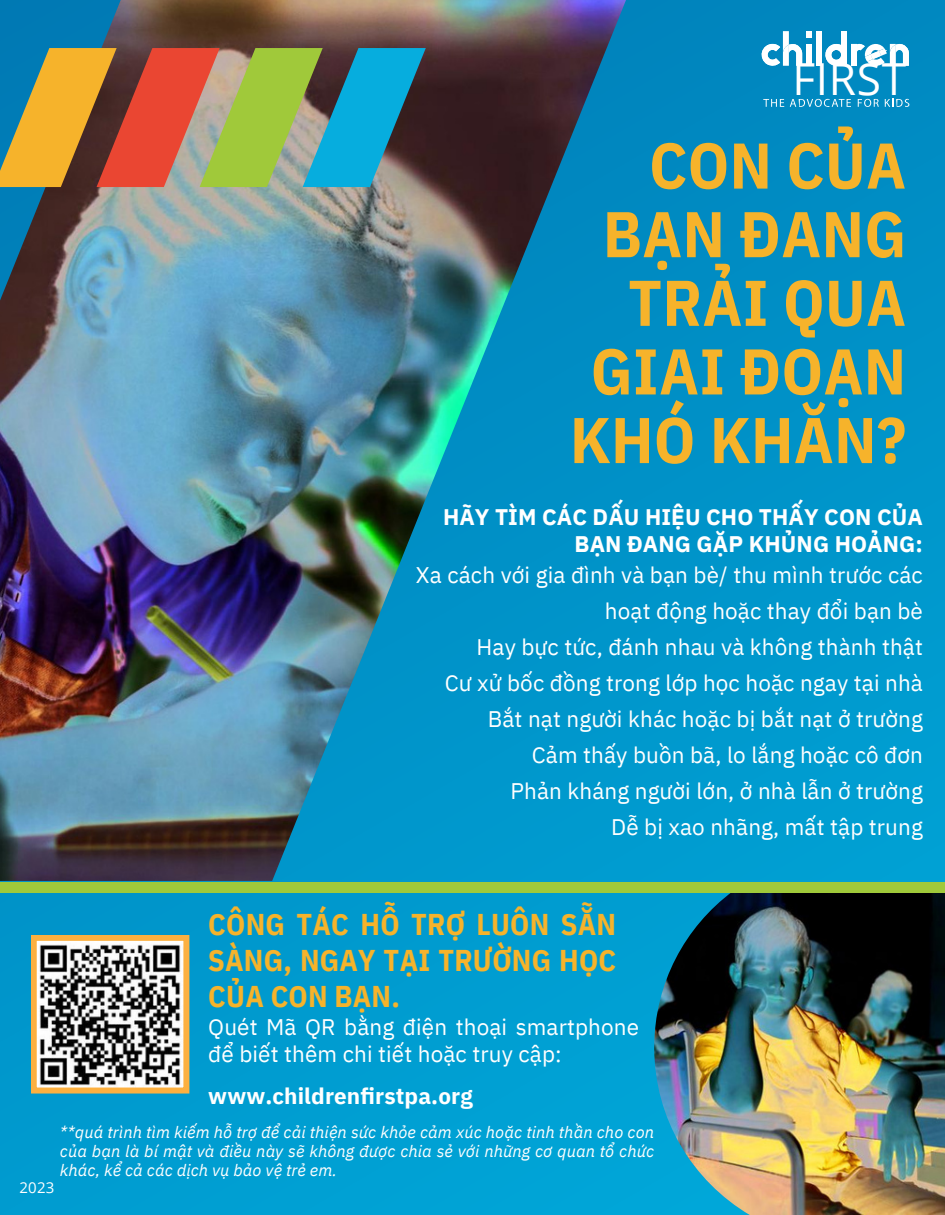
<style>
.page{position:relative;width:945px;height:1215px;background:#fff}
.page>*{position:absolute;margin:0;border:0;box-sizing:border-box;transform-origin:0 0}
.t1{font:700 64.5px/68.7px "IBM Plex Sans Cond";letter-spacing:.01em;color:#f6b32b;text-align:right}
.t2{font:44.25px "Open Sans";letter-spacing:.015em;color:#fff}
.t3{font:700 30px/36px "IBM Plex Sans Cond";letter-spacing:.01em;color:#f6b32b;text-align:justify}
.t4{font:22.5px/27px "IBM Plex Sans";letter-spacing:.005em;color:#fff}
.t5{font:700 22.5px/27px "IBM Plex Sans";letter-spacing:.005em;color:#fff;text-align:right}
.t6{font:italic 16.5px/19.2px "IBM Plex Sans";letter-spacing:.005em;color:#fff;text-align:justify}
.t7{font:15px "Open Sans";color:#fff}
</style>
<div class="page">
<div style="left:0;top:0;width:945px;height:1215px;background:linear-gradient(to bottom,#0088c0,#01a3d5)"></div>
<img style="left:0;top:0;width:626px;height:881px">
<img style="left:654px;top:892px;width:291px;height:323px">
<svg style="left:0;top:48px;width:426px;height:139px;background:#8a8862"></svg>
<div style="left:0;top:882px;width:945px;height:10px;background:#a0c93a"></div>
<svg style="left:761px;top:31px;width:41px;height:36px"></svg>
<div style="left:806px;top:44px;width:6px;height:22px;background:#fff"></div>
<div style="left:806px;top:31px;width:6px;height:7px;background:#fff"></div>
<div style="left:816px;top:31px;width:6px;height:35px;background:#fff"></div>
<svg style="left:825px;top:31px;width:84px;height:36px"></svg>
<svg style="left:763px;top:99px;width:21px;height:8px"></svg>
<svg style="left:790px;top:99px;width:61px;height:8px"></svg>
<svg style="left:858px;top:99px;width:21px;height:8px"></svg>
<svg style="left:885px;top:99px;width:24px;height:8px"></svg>
<svg style="left:31px;top:935px;width:158px;height:159px"></svg>
<p class="t2" style="left:792px;top:48px;width:115px">FIRST</p>
<p class="t1" style="left:570px;top:130px;width:338px">CON CỦA<br>BẠN ĐANG<br>TRẢI QUA<br>GIAI ĐOẠN<br>KHÓ KHĂN?</p>
<p class="t5" style="left:443px;top:503px;width:481px">HÃY TÌM CÁC DẤU HIỆU CHO THẤY CON CỦA<br>BẠN ĐANG GẶP KHỦNG HOẢNG:</p>
<p class="t4" style="left:416px;top:557px;width:509px;line-height:36px;text-align:right">Xa cách với gia đình và bạn bè/ thu mình trước các hoạt động hoặc thay đổi bạn bè</p>
<p class="t4" style="left:477px;top:633px;width:448px">Hay bực tức, đánh nhau và không thành thật</p>
<p class="t4" style="left:445px;top:669px;width:480px">Cư xử bốc đồng trong lớp học hoặc ngay tại nhà</p>
<p class="t4" style="left:488px;top:705px;width:437px">Bắt nạt người khác hoặc bị bắt nạt ở trường</p>
<p class="t4" style="left:532px;top:741px;width:393px">Cảm thấy buồn bã, lo lắng hoặc cô đơn</p>
<p class="t4" style="left:510px;top:777px;width:414px">Phản kháng người lớn, ở nhà lẫn ở trường</p>
<p class="t4" style="left:611px;top:813px;width:313px">Dễ bị xao nhãng, mất tập trung</p>
<p class="t3" style="left:208px;top:906px;width:409px">CÔNG TÁC HỖ TRỢ LUÔN SẴN SÀNG, NGAY TẠI TRƯỜNG HỌC CỦA CON BẠN.</p>
<p class="t4" style="left:208px;top:1013px;width:432px">Quét Mã QR bằng điện thoại smartphone để biết thêm chi tiết hoặc truy cập:</p>
<p class="t5" style="left:208px;top:1082px;width:266px">www.childrenfirstpa.org</p>
<p class="t6" style="left:60px;top:1122px;width:596px">**quá trình tìm kiếm hỗ trợ để cải thiện sức khỏe cảm xúc hoặc tinh thần cho con của bạn là bí mật và điều này sẽ không được chia sẻ với những cơ quan tổ chức khác, kể cả các dịch vụ bảo vệ trẻ em.</p>
<p class="t7" style="left:19px;top:1177px;width:37px">2023</p>
</div>
